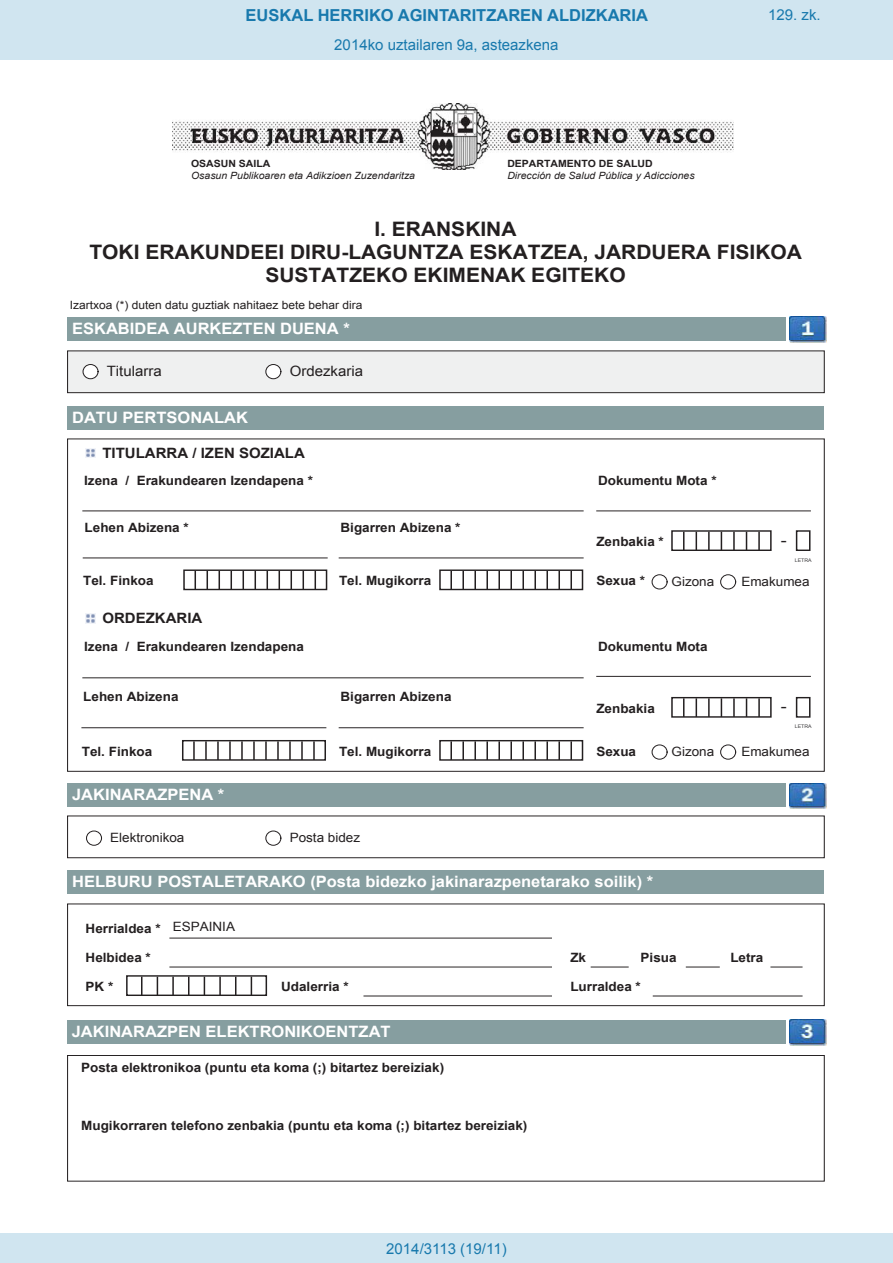
<style>
.page{position:relative;width:893px;height:1263px;background:#fff}
.page>*{position:absolute;margin:0;border:0;box-sizing:border-box;transform-origin:0 0}
.t1{font:700 19.95px/23px "Arial";color:#231f20;text-align:center;scale:1.05 1}
.t2{font:17.1px "Arial";color:#231f20;scale:1.05 1}
.t3{font:700 16.5px "Arial";color:#1879ad}
.t4{font:700 15.6px "Arial";color:#fff;scale:1.05 1}
.Paginacion_Centro{font:15px "Arial";color:#1879ad}
.t5{font:700 14.25px "Arial";color:#231f20;scale:1.05 1}
.t6{font:14.25px "Arial";color:#231f20;scale:1.05 1}
.t7{font:700 12.75px "Arial";color:#231f20;scale:1.05 1}
.t8{font:12.75px "Arial";color:#231f20;scale:1.05 1}
.t9{font:11.4px "Arial";color:#231f20;scale:1.05 1}
.t10{font:italic 9.9px/11.4px "Arial";color:#231f20;scale:1.05 1}
.t11{font:4.95px "Arial";color:#3d3c3e;scale:1.05 1}
.s1{font-weight:700;font-style:normal}
</style>
<div class="page">
<svg style="left:67px;top:438px;width:758px;height:369px"></svg>
<hr style="left:82px;top:677px;width:502px;height:1px;background:#231f20">
<svg style="left:85px;top:614px;width:10px;height:9px"></svg>
<hr style="left:596px;top:676px;width:215px;height:1px;background:#231f20">
<hr style="left:81px;top:727px;width:245px;height:1px;background:#231f20">
<svg style="left:67px;top:815px;width:758px;height:367px"></svg>
<hr style="left:82px;top:510px;width:502px;height:1px;background:#231f20">
<svg style="left:85px;top:448px;width:10px;height:10px"></svg>
<hr style="left:596px;top:510px;width:215px;height:1px;background:#231f20">
<hr style="left:83px;top:558px;width:245px;height:1px;background:#231f20">
<hr style="left:339px;top:558px;width:245px;height:1px;background:#231f20">
<div style="left:652px;top:574px;width:15px;height:15px;background:#fff;border:1px solid #231f20;border-radius:50%"></div>
<div style="left:720px;top:574px;width:16px;height:15px;background:#fff;border:1px solid #231f20;border-radius:50%"></div>
<img style="left:172px;top:103px;width:562px;height:66px">
<div style="left:68px;top:406px;width:756px;height:24px;background:#869ea0"></div>
<div style="left:68px;top:351px;width:756px;height:42px;background:#eff0f0"></div>
<div style="left:67px;top:350px;width:758px;height:43px;border:1px solid #231f20"></div>
<div style="left:265px;top:364px;width:16px;height:15px;background:#fff;border:1px solid #231f20;border-radius:50%"></div>
<div style="left:83px;top:364px;width:15px;height:15px;background:#fff;border:1px solid #231f20;border-radius:50%"></div>
<div style="left:265px;top:831px;width:16px;height:15px;background:#fff;border:1px solid #231f20;border-radius:50%"></div>
<div style="left:86px;top:831px;width:16px;height:15px;background:#fff;border:1px solid #231f20;border-radius:50%"></div>
<hr style="left:363px;top:996px;width:189px;height:1px;background:#231f20">
<hr style="left:770px;top:967px;width:32px;height:1px;background:#231f20">
<hr style="left:686px;top:967px;width:34px;height:1px;background:#231f20">
<hr style="left:591px;top:967px;width:38px;height:1px;background:#231f20">
<hr style="left:169px;top:967px;width:383px;height:1px;background:#231f20">
<div style="left:68px;top:870px;width:756px;height:24px;background:#869ea0"></div>
<hr style="left:169px;top:938px;width:383px;height:1px;background:#231f20">
<hr style="left:653px;top:996px;width:149px;height:1px;background:#231f20">
<div style="left:68px;top:317px;width:718px;height:24px;background:#869ea0"></div>
<img style="left:789px;top:317px;width:37px;height:26px">
<div style="left:68px;top:783px;width:718px;height:24px;background:#869ea0"></div>
<img style="left:789px;top:783px;width:37px;height:26px">
<div style="left:68px;top:1020px;width:718px;height:24px;background:#869ea0"></div>
<img style="left:789px;top:1020px;width:37px;height:26px">
<div style="left:796px;top:697px;width:14px;height:21px;border:1px solid #231f20"></div>
<div style="left:671px;top:697px;width:101px;height:21px;border:1px solid #231f20"></div>
<svg style="left:181px;top:697px;width:580px;height:64px"></svg>
<div style="left:183px;top:569px;width:144px;height:21px;border:1px solid #231f20"></div>
<svg style="left:195px;top:571px;width:1px;height:18px"></svg>
<svg style="left:207px;top:571px;width:1px;height:18px"></svg>
<svg style="left:219px;top:571px;width:1px;height:18px"></svg>
<svg style="left:231px;top:571px;width:1px;height:18px"></svg>
<svg style="left:243px;top:571px;width:1px;height:18px"></svg>
<svg style="left:255px;top:571px;width:1px;height:18px"></svg>
<svg style="left:267px;top:571px;width:1px;height:18px"></svg>
<svg style="left:279px;top:571px;width:1px;height:18px"></svg>
<svg style="left:291px;top:571px;width:1px;height:18px"></svg>
<svg style="left:303px;top:571px;width:1px;height:18px"></svg>
<svg style="left:315px;top:571px;width:1px;height:18px"></svg>
<div style="left:671px;top:530px;width:101px;height:21px;border:1px solid #231f20"></div>
<svg style="left:683px;top:532px;width:1px;height:18px"></svg>
<svg style="left:696px;top:532px;width:1px;height:18px"></svg>
<svg style="left:708px;top:532px;width:2px;height:18px"></svg>
<svg style="left:721px;top:532px;width:1px;height:18px"></svg>
<svg style="left:733px;top:532px;width:2px;height:18px"></svg>
<svg style="left:746px;top:532px;width:1px;height:18px"></svg>
<svg style="left:758px;top:532px;width:2px;height:18px"></svg>
<div style="left:439px;top:569px;width:144px;height:21px;border:1px solid #231f20"></div>
<svg style="left:450px;top:571px;width:2px;height:18px"></svg>
<svg style="left:462px;top:571px;width:2px;height:18px"></svg>
<svg style="left:474px;top:571px;width:2px;height:18px"></svg>
<svg style="left:486px;top:571px;width:2px;height:18px"></svg>
<svg style="left:498px;top:571px;width:2px;height:18px"></svg>
<svg style="left:510px;top:571px;width:2px;height:18px"></svg>
<svg style="left:522px;top:571px;width:2px;height:18px"></svg>
<svg style="left:534px;top:571px;width:2px;height:18px"></svg>
<svg style="left:546px;top:571px;width:2px;height:18px"></svg>
<svg style="left:558px;top:571px;width:2px;height:18px"></svg>
<svg style="left:570px;top:571px;width:2px;height:18px"></svg>
<div style="left:796px;top:530px;width:14px;height:21px;border:1px solid #231f20"></div>
<div style="left:126px;top:975px;width:141px;height:21px;border:1px solid #231f20"></div>
<svg style="left:141px;top:977px;width:1px;height:18px"></svg>
<svg style="left:157px;top:977px;width:1px;height:18px"></svg>
<svg style="left:172px;top:977px;width:2px;height:18px"></svg>
<svg style="left:188px;top:977px;width:1px;height:18px"></svg>
<svg style="left:204px;top:977px;width:1px;height:18px"></svg>
<svg style="left:219px;top:977px;width:2px;height:18px"></svg>
<svg style="left:235px;top:977px;width:1px;height:18px"></svg>
<svg style="left:251px;top:977px;width:1px;height:18px"></svg>
<div style="left:0;top:0;width:893px;height:60px;background:#d0e5f0"></div>
<div style="left:0;top:1233px;width:893px;height:30px;background:#d0e5f0"></div>
<p class="t3" style="left:246px;top:4px;width:404px">EUSKAL HERRIKO AGINTARITZAREN ALDIZKARIA</p>
<p class="Paginacion_Centro" style="left:768px;top:5px;width:54px">129. zk.</p>
<p class="Paginacion_Centro" style="left:334px;top:35px;width:226px">2014ko uztailaren 9a, asteazkena</p>
<p class="t10" style="left:191px;top:158px;width:215px"><span class="s1">OSASUN SAILA<br></span>Osasun Publikoaren eta Adikzioen Zuzendaritza</p>
<p class="t10" style="left:507px;top:158px;width:180px"><span class="s1">DEPARTAMENTO DE SALUD<br></span>Dirección de Salud Pública y Adicciones</p>
<p class="t1" style="left:89px;top:219px;width:680px">I. ERANSKINA<br>TOKI ERAKUNDEEI DIRU-LAGUNTZA ESKATZEA, JARDUERA FISIKOA<br>SUSTATZEKO EKIMENAK EGITEKO</p>
<p class="t9" style="left:70px;top:297px;width:280px">Izartxoa (*) duten datu guztiak nahitaez bete behar dira</p>
<p class="t4" style="left:72px;top:318px;width:266px">ESKABIDEA AURKEZTEN DUENA *</p>
<p class="t6" style="left:107px;top:362px;width:54px">Titularra</p>
<p class="t6" style="left:290px;top:362px;width:71px">Ordezkaria</p>
<p class="t4" style="left:72px;top:407px;width:169px">DATU PERTSONALAK</p>
<p class="t5" style="left:102px;top:444px;width:194px">TITULARRA / IZEN SOZIALA</p>
<p class="t7" style="left:84px;top:472px;width:219px">Izena / Erakundearen Izendapena *</p>
<p class="t7" style="left:598px;top:472px;width:114px">Dokumentu Mota *</p>
<p class="t7" style="left:85px;top:519px;width:101px">Lehen Abizena *</p>
<p class="t7" style="left:341px;top:519px;width:116px">Bigarren Abizena *</p>
<p class="t7" style="left:596px;top:533px;width:66px">Zenbakia *</p>
<p class="t2" style="left:781px;top:529px;width:7px">-</p>
<p class="t11" style="left:795px;top:557px;width:18px">LETRA</p>
<p class="t7" style="left:83px;top:572px;width:69px">Tel. Finkoa</p>
<p class="t7" style="left:596px;top:572px;width:48px">Sexua *</p>
<p class="t7" style="left:339px;top:572px;width:89px">Tel. Mugikorra</p>
<p class="t5" style="left:102px;top:608px;width:97px">ORDEZKARIA</p>
<p class="t8" style="left:671px;top:573px;width:42px">Gizona</p>
<p class="t8" style="left:741px;top:573px;width:66px">Emakumea</p>
<p class="t7" style="left:84px;top:638px;width:211px">Izena / Erakundearen Izendapena</p>
<p class="t7" style="left:598px;top:638px;width:106px">Dokumentu Mota</p>
<p class="t7" style="left:83px;top:688px;width:92px">Lehen Abizena</p>
<p class="t7" style="left:341px;top:688px;width:107px">Bigarren Abizena</p>
<p class="t7" style="left:596px;top:700px;width:57px">Zenbakia</p>
<p class="t2" style="left:781px;top:695px;width:7px">-</p>
<p class="t11" style="left:795px;top:723px;width:18px">LETRA</p>
<p class="t7" style="left:82px;top:743px;width:69px">Tel. Finkoa</p>
<p class="t7" style="left:339px;top:743px;width:89px">Tel. Mugikorra</p>
<p class="t7" style="left:596px;top:743px;width:39px">Sexua</p>
<p class="t8" style="left:671px;top:743px;width:42px">Gizona</p>
<p class="t8" style="left:741px;top:743px;width:66px">Emakumea</p>
<p class="t4" style="left:72px;top:784px;width:146px">JAKINARAZPENA *</p>
<p class="t8" style="left:110px;top:829px;width:72px">Elektronikoa</p>
<p class="t8" style="left:290px;top:829px;width:69px">Posta bidez</p>
<p class="t4" style="left:72px;top:871px;width:555px">HELBURU POSTALETARAKO (Posta bidezko jakinarazpenetarako soilik) *</p>
<p class="t7" style="left:86px;top:919px;width:73px">Herrialdea *</p>
<p class="t8" style="left:173px;top:918px;width:61px">ESPAINIA</p>
<p class="t7" style="left:86px;top:949px;width:64px">Helbidea *</p>
<p class="t7" style="left:570px;top:949px;width:16px">Zk</p>
<p class="t7" style="left:641px;top:949px;width:36px">Pisua</p>
<p class="t7" style="left:730px;top:949px;width:33px">Letra</p>
<p class="t7" style="left:86px;top:978px;width:28px">PK *</p>
<p class="t7" style="left:281px;top:978px;width:66px">Udalerria *</p>
<p class="t4" style="left:72px;top:1021px;width:305px">JAKINARAZPEN ELEKTRONIKOENTZAT</p>
<p class="t7" style="left:81px;top:1059px;width:347px">Posta elektronikoa (puntu eta koma (;) bitartez bereiziak)</p>
<p class="t7" style="left:81px;top:1117px;width:426px">Mugikorraren telefono zenbakia (puntu eta koma (;) bitartez bereiziak)</p>
<p class="Paginacion_Centro" style="left:386px;top:1238px;width:122px">2014/3113 (19/11)</p>
<p class="t7" style="left:570px;top:978px;width:69px">Lurraldea *</p>
</div>
